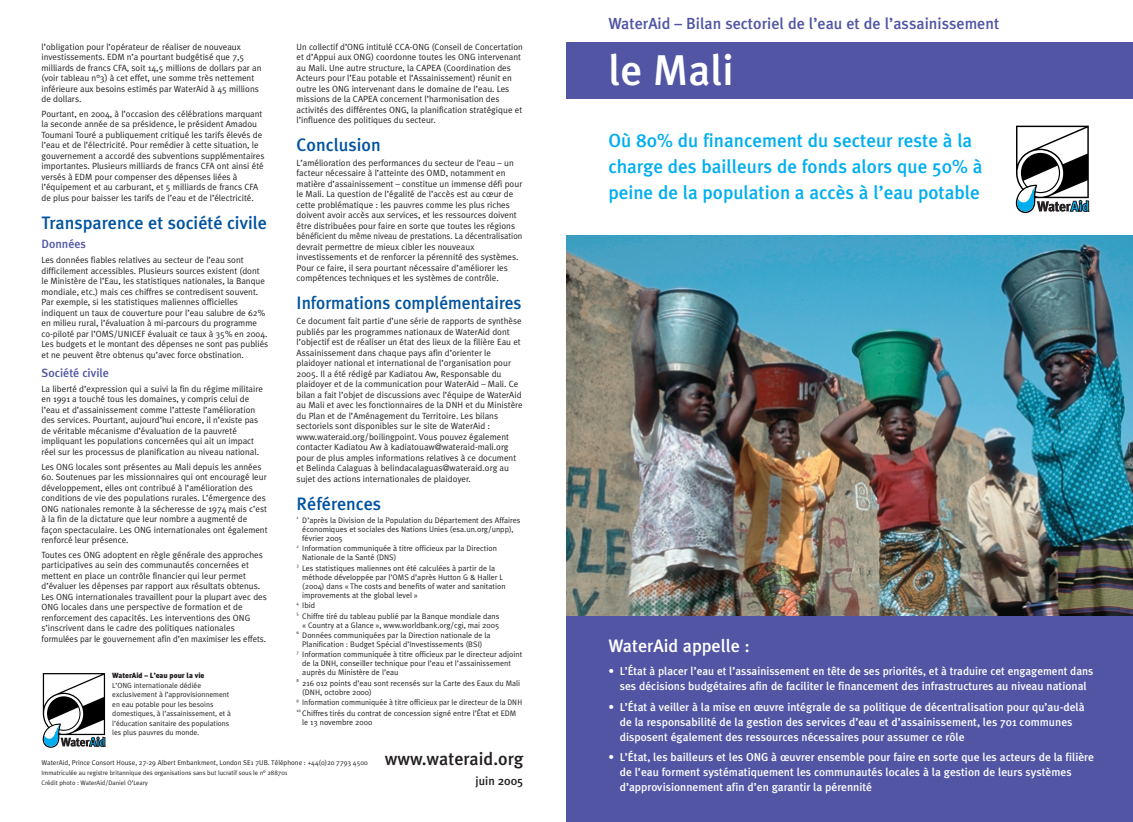
<style>
.page{position:relative;width:1133px;height:822px;background:#fff}
.page>*{position:absolute;margin:0;border:0;box-sizing:border-box;transform-origin:0 0}
.t1{font:500 43px "Meta Plus";color:#fff}
.t2{font:500 19px/26px "Meta Plus";color:#00aeef}
.t3{font:500 18px "Meta Plus";color:#0153a0}
.t4{font:500 18px "Meta Plus";color:#0153a0;scale:.96 1}
.t5{font:500 18px "Meta Plus";color:#231f20}
.t6{font:500 18px "Meta Plus";color:#fff}
.t7{font:500 16px "Meta Plus";color:#5155a4}
.t8{font:500 12px "Meta Plus";color:#5155a4}
.t9{font:500 12px "Meta Plus";color:#231f20}
.t10{font:500 11.5px/15px "Meta Plus";color:#fff}
.t11{font:9px/10.5px "Meta Plus Normal";color:#231f20}
.t12{font:8px/9px "Meta Plus Normal";color:#231f20}
.t13{font:8px/10.4px "Meta Plus Normal";color:#231f20;scale:.95 1}
.t14{font:7.5px/9.5px "Meta Plus Normal";color:#231f20}
.t15{font:900 7.5px "Meta Plus";color:#231f20}
.t16{font:7px "Meta Plus Normal";color:#231f20}
.t17{font:6.5px/10px "Meta Plus Normal";color:#231f20}
.s1{font-family:"Meta Plus Normal";font-weight:400}
</style>
<div class="page">
<div style="left:566px;top:614px;width:567px;height:208px;background:#5155a4"></div>
<svg style="left:1016px;top:126px;width:74px;height:87px"></svg>
<div style="left:566px;top:43px;width:567px;height:56px;background:#5155a4"></div>
<svg style="left:43px;top:673px;width:63px;height:75px"></svg>
<img style="left:567px;top:235px;width:566px;height:380px">
<p class="t11" style="left:297px;top:42px;width:228px">Un collectif d’ONG intitulé CCA-ONG (Conseil de Concertation et d’Appui aux ONG) coordonne toutes les ONG intervenant au Mali. Une autre structure, la CAPEA (Coordination des Acteurs pour l’Eau potable et l’Assainissement) réunit en outre les ONG intervenant dans le domaine de l’eau. Les missions de la CAPEA concernent l’harmonisation des activités des différentes ONG, la planification stratégique et l’influence des politiques du secteur.</p>
<h3 class="t3" style="left:297px;top:139px;width:86px">Conclusion</h3>
<p class="t11" style="left:297px;top:158px;width:227px">L’amélioration des performances du secteur de l’eau – un facteur nécessaire à l’atteinte des OMD, notamment en matière d’assainissement – constitue un immense défi pour le Mali. La question de l’égalité de l’accès est au cœur de cette problématique : les pauvres comme les plus riches doivent avoir accès aux services, et les ressources doivent être distribuées pour faire en sorte que toutes les régions bénéficient du même niveau de prestations. La décentralisation devrait permettre de mieux cibler les nouveaux investissements et de renforcer la pérennité des systèmes.<br>Pour ce faire, il sera pourtant nécessaire d’améliorer les compétences techniques et les systèmes de contrôle.</p>
<h3 class="t4" style="left:297px;top:297px;width:236px">Informations complémentaires</h3>
<p class="t11" style="left:297px;top:317px;width:228px">Ce document fait partie d’une série de rapports de synthèse publiés par les programmes nationaux de WaterAid dont l’objectif est de réaliser un état des lieux de la filière Eau et Assainissement dans chaque pays afin d’orienter le plaidoyer national et international de l’organisation pour 2005. Il a été rédigé par Kadiatou Aw, Responsable du plaidoyer et de la communication pour WaterAid – Mali. Ce bilan a fait l’objet de discussions avec l’équipe de WaterAid au Mali et avec les fonctionnaires de la DNH et du Ministère du Plan et de l’Aménagement du Territoire. Les bilans sectoriels sont disponibles sur le site de WaterAid : www.wateraid.org/boilingpoint. Vous pouvez également contacter Kadiatou Aw à kadiatouaw@wateraid-mali.org pour de plus amples informations relatives à ce document et Belinda Calaguas à belindacalaguas@wateraid.org au sujet des actions internationales de plaidoyer.</p>
<h3 class="t3" style="left:297px;top:497px;width:86px">Références</h3>
<p class="t12" style="left:302px;top:516px;width:220px;text-indent:-6px"><sup>1</sup> D’après la Division de la Population du Département des Affaires économiques et sociales des Nations Unies (esa.un.org/unpp), février 2005</p>
<p class="t12" style="left:302px;top:545px;width:196px;text-indent:-6px"><sup>2</sup> Information communiquée à titre officieux par la Direction<br>Nationale de la Santé (DNS)</p>
<p class="t12" style="left:302px;top:564px;width:205px;text-indent:-6px"><sup>3</sup> Les statistiques maliennes ont été calculées à partir de la méthode développée par l’OMS d’après Hutton G &amp; Haller L (2004) dans « The costs and benefits of water and sanitation improvements at the global level »</p>
<p class="t12" style="left:297px;top:601px;width:204px;line-height:10.4px"><sup>4</sup> Ibid<br><sup>5</sup> Chiffre tiré du tableau publié par la Banque mondiale dans</p>
<p class="t12" style="left:297px;top:620px;width:204px;line-height:10.4px;text-indent:6px">« Country at a Glance », www.worldbank.org/cgi, mai 2005<br><sup>6</sup> Données communiquées par la Direction nationale de la</p>
<p class="t12" style="left:297px;top:640px;width:227px;line-height:10.4px;text-indent:6px">Planification : Budget Spécial d’Investissements (BSI)<br><sup>7</sup> Information communiquée à titre officieux par le directeur adjoint</p>
<p class="t12" style="left:302px;top:660px;width:210px">de la DNH, conseiller technique pour l’eau et l’assainissement auprès du Ministère de l’eau</p>
<p class="t12" style="left:302px;top:679px;width:219px;text-indent:-6px"><sup>8</sup> 216 012 points d’eau sont recensés sur la Carte des Eaux du Mali (DNH, octobre 2000)</p>
<p class="t13" style="left:297px;top:698px;width:239px"><sup>9</sup> Information communiquée à titre officieux par le directeur de la DNH<br><sup>10</sup> Chiffres tirés du contrat de concession signé entre l’État et EDM</p>
<p class="t12" style="left:302px;top:718px;width:72px">le 13 novembre 2000</p>
<p class="t11" style="left:42px;top:42px;width:221px">l’obligation pour l’opérateur de réaliser de nouveaux investissements. EDM n’a pourtant budgétisé que 7,5 milliards de francs CFA, soit 14,5 millions de dollars par an (voir tableau n°3) à cet effet, une somme très nettement inférieure aux besoins estimés par WaterAid à 45 millions de dollars.</p>
<p class="t11" style="left:42px;top:109px;width:224px">Pourtant, en 2004, à l’occasion des célébrations marquant la seconde année de sa présidence, le président Amadou Toumani Touré a publiquement critiqué les tarifs élevés de l’eau et de l’électricité. Pour remédier à cette situation, le gouvernement a accordé des subventions supplémentaires importantes. Plusieurs milliards de francs CFA ont ainsi été versés à EDM pour compenser des dépenses liées à l’équipement et au carburant, et 5 milliards de francs CFA de plus pour baisser les tarifs de l’eau et de l’électricité.</p>
<h3 class="t3" style="left:42px;top:217px;width:227px">Transparence et société civile</h3>
<h3 class="t8" style="left:42px;top:240px;width:46px">Données</h3>
<p class="t11" style="left:42px;top:256px;width:228px">Les données fiables relatives au secteur de l’eau sont difficilement accessibles. Plusieurs sources existent (dont le Ministère de l’Eau, les statistiques nationales, la Banque mondiale, etc.) mais ces chiffres se contredisent souvent.<br>Par exemple, si les statistiques maliennes officielles indiquent un taux de couverture pour l’eau salubre de 62% en milieu rural, l’évaluation à mi-parcours du programme co-piloté par l’OMS/UNICEF évaluait ce taux à 35% en 2004.<br>Les budgets et le montant des dépenses ne sont pas publiés et ne peuvent être obtenus qu’avec force obstination.</p>
<h3 class="t8" style="left:42px;top:369px;width:69px">Société civile</h3>
<p class="t11" style="left:42px;top:384px;width:223px">La liberté d’expression qui a suivi la fin du régime militaire en 1991 a touché tous les domaines, y compris celui de l’eau et d’assainissement comme l’atteste l’amélioration des services. Pourtant, aujourd’hui encore, il n’existe pas de véritable mécanisme d’évaluation de la pauvreté impliquant les populations concernées qui ait un impact réel sur les processus de planification au niveau national.</p>
<p class="t11" style="left:42px;top:462px;width:221px">Les ONG locales sont présentes au Mali depuis les années</p>
<p class="t11" style="left:42px;top:473px;width:228px">60. Soutenues par les missionnaires qui ont encouragé leur développement, elles ont contribué à l’amélioration des conditions de vie des populations rurales. L’émergence des ONG nationales remonte à la sécheresse de 1974 mais c’est à la fin de la dictature que leur nombre a augmenté de façon spectaculaire. Les ONG internationales ont également renforcé leur présence.</p>
<p class="t11" style="left:42px;top:550px;width:227px">Toutes ces ONG adoptent en règle générale des approches participatives au sein des communautés concernées et mettent en place un contrôle financier qui leur permet d’évaluer les dépenses par rapport aux résultats obtenus.<br>Les ONG internationales travaillent pour la plupart avec des ONG locales dans une perspective de formation et de renforcement des capacités. Les interventions des ONG s’inscrivent dans le cadre des politiques nationales formulées par le gouvernement afin d’en maximiser les effets.</p>
<p class="t15" style="left:112px;top:673px;width:94px">WaterAid – L’eau pour la vie</p>
<p class="t14" style="left:112px;top:681px;width:120px">L’ONG internationale dédiée exclusivement à l’approvisionnement en eau potable pour les besoins domestiques, à l’assainissement, et à l’éducation sanitaire des populations les plus pauvres du monde.</p>
<p class="t16" style="left:42px;top:760px;width:328px">WaterAid, Prince Consort House, 27-29 Albert Embankment, London SE1 7UB. Téléphone : +44(0)20 7793 4500</p>
<h3 class="t5" style="left:385px;top:753px;width:140px">www.wateraid.org</h3>
<p class="t17" style="left:42px;top:769px;width:247px">Immatriculée au registre britannique des organisations sans but lucratif sous le n° 288701<br>Crédit photo : WaterAid/Daniel O’Leary</p>
<h3 class="t9" style="left:476px;top:777px;width:49px">juin 2005</h3>
<h3 class="t7" style="left:608px;top:18px;width:392px">WaterAid – Bilan sectoriel de l’eau et de l’assainissement</h3>
<h1 class="t1" style="left:608px;top:55px;width:127px">le Mali</h1>
<h2 class="t2" style="left:608px;top:130px;width:375px">Où 80% du financement du secteur reste à la charge des bailleurs de fonds alors que 50% à peine de la population a accès à l’eau potable</h2>
<h3 class="t6" style="left:608px;top:639px;width:143px">WaterAid appelle :</h3>
<p class="t10" style="left:608px;top:665px;width:487px;text-align:center"><span class="s1">•</span> L’État à placer l’eau et l’assainissement en tête de ses priorités, et à traduire cet engagement dans ses décisions budgétaires afin de faciliter le financement des infrastructures au niveau national</p>
<p class="t10" style="left:620px;top:701px;width:466px;text-indent:-11px">• L’État à veiller à la mise en œuvre intégrale de sa politique de décentralisation pour qu’au-delà de la responsabilité de la gestion des services d’eau et d’assainissement, les 701 communes disposent également des ressources nécessaires pour assumer ce rôle</p>
<p class="t10" style="left:620px;top:751px;width:476px;text-indent:-11px">• L’État, les bailleurs et les ONG à œuvrer ensemble pour faire en sorte que les acteurs de la filière de l’eau forment systématiquement les communautés locales à la gestion de leurs systèmes d’approvisionnement afin d’en garantir la pérennité</p>
</div>
